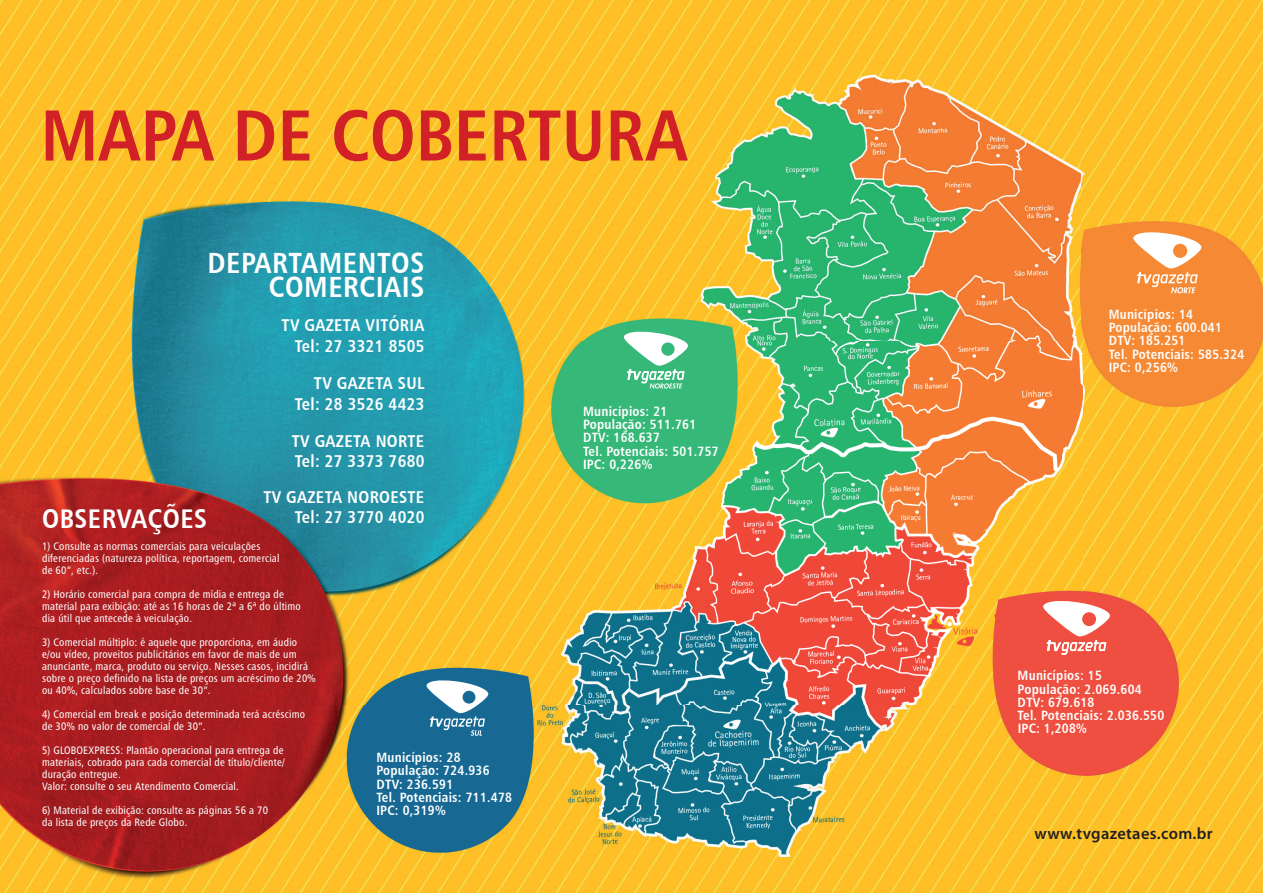
<style>
.page{position:relative;width:1263px;height:893px;background:#fff}
.page>*{position:absolute;margin:0;border:0;box-sizing:border-box;transform-origin:0 0}
.t1{font:72px "Humanist 777 BT Bold Condensed B";color:#d12026}
.t2{font:29.25px/24.3px "Humanist 777 BT Bold Condensed B";letter-spacing:.02em;color:#fff;text-align:right}
.t3{font:27px "Humanist 777 BT Bold Condensed B";letter-spacing:.02em;color:#fff}
.t4{font:17.1px/20.5px "Humanist 777 BT Bold Condensed B";letter-spacing:.02em;color:#fff;text-align:right}
.t5{font:600 16.5px "Myriad Pro";letter-spacing:.02em;color:#231f20}
.t6{font:13.5px/13.2px "Humanist 777 BT Bold Condensed B";letter-spacing:.02em;color:#fff}
.t7{font:10.8px/12px "Humanist 777 BT Roman Condensed B";letter-spacing:.02em;color:#fff}
</style>
<div class="page">
<img style="left:0;top:0;width:1263px;height:893px">
<svg style="left:426px;top:679px;width:62px;height:57px"></svg>
<svg style="left:1132px;top:231px;width:69px;height:62px"></svg>
<svg style="left:623px;top:330px;width:65px;height:59px"></svg>
<svg style="left:1042px;top:600px;width:68px;height:55px"></svg>
<h1 class="t1" style="left:40px;top:90px;width:649px">MAPA DE COBERTURA</h1>
<h2 class="t2" style="left:207px;top:250px;width:218px">DEPARTAMENTOS<br>COMERCIAIS</h2>
<h3 class="t4" style="left:282px;top:315px;width:144px">TV GAZETA VITÓRIA<br>Tel: 27 3321 8505</h3>
<h3 class="t4" style="left:295px;top:372px;width:131px">TV GAZETA SUL<br>Tel: 28 3526 4423</h3>
<h3 class="t4" style="left:292px;top:430px;width:134px;text-align:left">TV GAZETA NORTE<br>Tel: 27 3373 7680</h3>
<h3 class="t4" style="left:263px;top:486px;width:162px">TV GAZETA NOROESTE</h3>
<h3 class="t3" style="left:42px;top:501px;width:166px">OBSERVAÇÕES</h3>
<h3 class="t4" style="left:295px;top:507px;width:131px">Tel: 27 3770 4020</h3>
<p class="t7" style="left:42px;top:540px;width:239px">1) Consulte as normas comerciais para veiculações diferenciadas (natureza política, reportagem, comercial de 60”, etc.).</p>
<p class="t7" style="left:42px;top:588px;width:260px">2) Horário comercial para compra de mídia e entrega de material para exibição: até as 16 horas de 2ª a 6ª do último dia útil que antecede à veiculação.</p>
<p class="t7" style="left:42px;top:636px;width:275px">3) Comercial múltiplo: é aquele que proporciona, em áudio e/ou vídeo, proveitos publicitários em favor de mais de um anunciante, marca, produto ou serviço. Nesses casos, incidirá sobre o preço definido na lista de preços um acréscimo de 20% ou 40%, calculados sobre base de 30”.</p>
<p class="t7" style="left:42px;top:708px;width:264px">4) Comercial em break e posição determinada terá acréscimo de 30% no valor de comercial de 30”.</p>
<p class="t7" style="left:42px;top:744px;width:244px">5) GLOBOEXPRESS: Plantão operacional para entrega de materiais, cobrado para cada comercial de título/cliente/ duração entregue.<br>Valor: consulte o seu Atendimento Comercial.</p>
<p class="t7" style="left:42px;top:804px;width:227px">6) Material de exibição: consulte as páginas 56 a 70 da lista de preços da Rede Globo.</p>
<p class="t6" style="left:376px;top:750px;width:137px">Municípios: 28<br>População: 724.936<br>DTV: 236.591<br>Tel. Potenciais: 711.478<br>IPC: 0,319%</p>
<p class="t6" style="left:583px;top:404px;width:137px">Municípios: 21<br>População: 511.761<br>DTV: 168.637<br>Tel. Potenciais: 501.757<br>IPC: 0,226%</p>
<p class="t6" style="left:1109px;top:307px;width:137px">Municípios: 14<br>População: 600.041<br>DTV: 185.251<br>Tel. Potenciais: 585.324<br>IPC: 0,256%</p>
<p class="t6" style="left:1018px;top:669px;width:148px">Municípios: 15<br>População: 2.069.604<br>DTV: 679.618<br>Tel. Potenciais: 2.036.550<br>IPC: 1,208%</p>
<h3 class="t5" style="left:1034px;top:823px;width:180px">www.tvgazetaes.com.br</h3>
</div>
